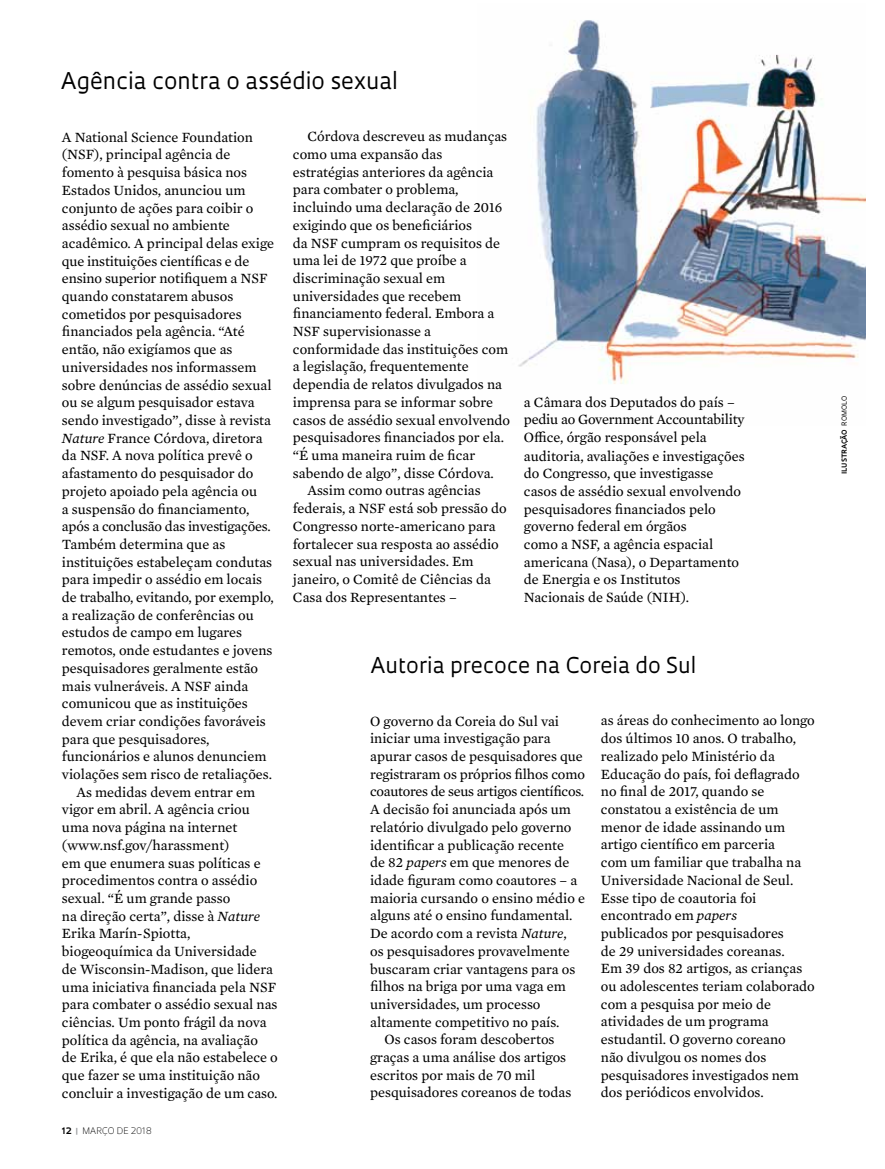
<style>
.page{position:relative;width:885px;height:1169px;background:#fff}
.page>*{position:absolute;margin:0;border:0;box-sizing:border-box;transform-origin:0 0}
.t1{font:22.5px "Oculum";color:#000}
.t2{font:21.3px "Oculum";color:#000}
.t3{font:14.4px/17.7px "Mercury Text G2";color:#000}
.t4{font:14.4px "Mercury Text G2";letter-spacing:-.02em;color:#000}
.t5{font:300 8.7px "Oculum";color:#000}
.t6{font:700 6.75px "Oculum";letter-spacing:.01em;color:#000}
.s1{font-style:italic}
.s2{font-weight:700}
.s3{font-weight:700;color:#939598}
.s4{font-weight:400}
</style>
<div class="page">
<img style="left:518px;top:20px;width:347px;height:364px">
<h1 class="t1" style="left:61px;top:66px;width:339px">Agência contra o assédio sexual</h1>
<p class="t3" style="left:62px;top:127px;width:193px">A National Science Foundation</p>
<p class="t3" style="left:62px;top:145px;width:170px">(NSF), principal agência de</p>
<p class="t3" style="left:62px;top:163px;width:187px">fomento à pesquisa básica nos</p>
<p class="t3" style="left:62px;top:180px;width:185px">Estados Unidos, anunciou um</p>
<p class="t3" style="left:62px;top:198px;width:193px">conjunto de ações para coibir o</p>
<p class="t3" style="left:62px;top:216px;width:169px">assédio sexual no ambiente</p>
<p class="t3" style="left:62px;top:233px;width:214px">acadêmico. A principal delas exige</p>
<p class="t3" style="left:62px;top:251px;width:189px">que instituições científicas e de</p>
<p class="t3" style="left:62px;top:269px;width:207px">ensino superior notifiquem a NSF</p>
<p class="t3" style="left:62px;top:287px;width:173px">quando constatarem abusos</p>
<p class="t3" style="left:62px;top:304px;width:181px">cometidos por pesquisadores</p>
<p class="t3" style="left:62px;top:322px;width:184px">financiados pela agência. “Até</p>
<p class="t3" style="left:62px;top:340px;width:172px">então, não exigíamos que as</p>
<p class="t3" style="left:62px;top:357px;width:196px">universidades nos informassem</p>
<p class="t3" style="left:62px;top:375px;width:211px">sobre denúncias de assédio sexual</p>
<p class="t3" style="left:62px;top:393px;width:194px">ou se algum pesquisador estava</p>
<p class="t3" style="left:62px;top:410px;width:211px">sendo investigado”, disse à revista</p>
<p class="t3" style="left:62px;top:428px;width:202px"><span class="s1">Nature</span> France Córdova, diretora</p>
<p class="t3" style="left:62px;top:446px;width:192px">da NSF. A nova política prevê o</p>
<p class="t3" style="left:62px;top:464px;width:193px">afastamento do pesquisador do</p>
<p class="t3" style="left:62px;top:481px;width:197px">projeto apoiado pela agência ou</p>
<p class="t3" style="left:62px;top:499px;width:189px">a suspensão do financiamento,</p>
<p class="t3" style="left:62px;top:517px;width:210px">após a conclusão das investigações.</p>
<p class="t3" style="left:62px;top:534px;width:165px">Também determina que as</p>
<p class="t3" style="left:62px;top:552px;width:212px">instituições estabeleçam condutas</p>
<p class="t3" style="left:62px;top:570px;width:202px">para impedir o assédio em locais</p>
<p class="t3" style="left:62px;top:587px;width:213px">de trabalho, evitando, por exemplo,</p>
<p class="t3" style="left:62px;top:605px;width:193px">a realização de conferências ou</p>
<p class="t3" style="left:62px;top:623px;width:182px">estudos de campo em lugares</p>
<p class="t3" style="left:62px;top:640px;width:212px">remotos, onde estudantes e jovens</p>
<p class="t3" style="left:62px;top:658px;width:198px">pesquisadores geralmente estão</p>
<p class="t3" style="left:62px;top:676px;width:188px">mais vulneráveis. A NSF ainda</p>
<p class="t3" style="left:62px;top:694px;width:187px">comunicou que as instituições</p>
<p class="t3" style="left:62px;top:711px;width:205px">devem criar condições favoráveis</p>
<p class="t3" style="left:62px;top:729px;width:149px">para que pesquisadores,</p>
<p class="t3" style="left:62px;top:747px;width:206px">funcionários e alunos denunciem</p>
<p class="t3" style="left:62px;top:764px;width:212px">violações sem risco de retaliações.</p>
<p class="t3" style="left:76px;top:782px;width:180px">As medidas devem entrar em</p>
<p class="t3" style="left:62px;top:800px;width:189px">vigor em abril. A agência criou</p>
<p class="t3" style="left:62px;top:817px;width:177px">uma nova página na internet</p>
<p class="t3" style="left:62px;top:835px;width:169px">(www.nsf.gov/harassment)</p>
<p class="t3" style="left:62px;top:853px;width:200px">em que enumera suas políticas e</p>
<p class="t3" style="left:62px;top:871px;width:197px">procedimentos contra o assédio</p>
<p class="t3" style="left:62px;top:888px;width:170px">sexual. “É um grande passo</p>
<p class="t3" style="left:62px;top:906px;width:200px">na direção certa”, disse à <span class="s1">Nature</span></p>
<p class="t3" style="left:62px;top:924px;width:130px">Erika Marín-Spiotta,</p>
<p class="t3" style="left:62px;top:941px;width:196px">biogeoquímica da Universidade</p>
<p class="t3" style="left:62px;top:959px;width:213px">de Wisconsin-Madison, que lidera</p>
<p class="t3" style="left:62px;top:977px;width:216px">uma iniciativa financiada pela NSF</p>
<p class="t3" style="left:62px;top:994px;width:217px">para combater o assédio sexual nas</p>
<p class="t3" style="left:62px;top:1012px;width:206px">ciências. Um ponto frágil da nova</p>
<p class="t3" style="left:62px;top:1030px;width:198px">política da agência, na avaliação</p>
<p class="t3" style="left:62px;top:1048px;width:217px">de Erika, é que ela não estabelece o</p>
<p class="t3" style="left:62px;top:1065px;width:200px">que fazer se uma instituição não</p>
<p class="t3" style="left:62px;top:1083px;width:217px">concluir a investigação de um caso.</p>
<p class="t5" style="left:62px;top:1124px;width:92px"><span class="s2">12</span> <span class="s3">|</span> MARÇO DE 2018</p>
<p class="t3" style="left:307px;top:127px;width:201px">Córdova descreveu as mudanças</p>
<p class="t3" style="left:293px;top:145px;width:151px">como uma expansão das</p>
<p class="t3" style="left:293px;top:162px;width:202px">estratégias anteriores da agência</p>
<p class="t3" style="left:293px;top:180px;width:167px">para combater o problema,</p>
<p class="t3" style="left:293px;top:198px;width:211px">incluindo uma declaração de 2016</p>
<p class="t3" style="left:293px;top:215px;width:181px">exigindo que os beneficiários</p>
<p class="t3" style="left:293px;top:233px;width:209px">da NSF cumpram os requisitos de</p>
<p class="t3" style="left:293px;top:251px;width:175px">uma lei de 1972 que proíbe a</p>
<p class="t3" style="left:293px;top:268px;width:154px">discriminação sexual em</p>
<p class="t3" style="left:293px;top:286px;width:170px">universidades que recebem</p>
<p class="t3" style="left:293px;top:304px;width:203px">financiamento federal. Embora a</p>
<p class="t3" style="left:293px;top:322px;width:140px">NSF supervisionasse a</p>
<p class="t3" style="left:293px;top:339px;width:217px">conformidade das instituições com</p>
<p class="t3" style="left:293px;top:357px;width:177px">a legislação, frequentemente</p>
<p class="t3" style="left:293px;top:375px;width:211px">dependia de relatos divulgados na</p>
<p class="t3" style="left:293px;top:392px;width:202px">imprensa para se informar sobre</p>
<p class="t3" style="left:293px;top:410px;width:219px">casos de assédio sexual envolvendo</p>
<p class="t3" style="left:293px;top:428px;width:213px">pesquisadores financiados por ela.</p>
<p class="t3" style="left:293px;top:445px;width:184px">“É uma maneira ruim de ficar</p>
<p class="t3" style="left:293px;top:463px;width:202px">sabendo de algo”, disse Córdova.</p>
<p class="t3" style="left:307px;top:481px;width:175px">Assim como outras agências</p>
<p class="t3" style="left:293px;top:499px;width:215px">federais, a NSF está sob pressão do</p>
<p class="t3" style="left:293px;top:516px;width:204px">Congresso norte-americano para</p>
<p class="t3" style="left:293px;top:534px;width:207px">fortalecer sua resposta ao assédio</p>
<p class="t3" style="left:293px;top:552px;width:182px">sexual nas universidades. Em</p>
<p class="t3" style="left:293px;top:569px;width:199px">janeiro, o Comitê de Ciências da</p>
<p class="t3" style="left:293px;top:587px;width:165px">Casa dos Representantes –</p>
<p class="t3" style="left:524px;top:392px;width:222px">a Câmara dos Deputados do país – pediu ao Government Accountability<br>Office, órgão responsável pela auditoria, avaliações e investigações do Congresso, que investigasse casos de assédio sexual envolvendo pesquisadores financiados pelo governo federal em órgãos<br>como a NSF, a agência espacial americana (Nasa), o Departamento de Energia e os Institutos<br>Nacionais de Saúde (NIH).</p>
<p class="t6" style="left:840px;top:473px;width:80px;rotate:-90deg">ilustração <span class="s4">romolo</span></p>
<h2 class="t2" style="left:370px;top:651px;width:327px">Autoria precoce na Coreia do Sul</h2>
<p class="t3" style="left:370px;top:711px;width:190px">O governo da Coreia do Sul vai</p>
<p class="t3" style="left:370px;top:729px;width:182px">iniciar uma investigação para</p>
<p class="t3" style="left:370px;top:746px;width:214px">apurar casos de pesquisadores que</p>
<p class="t3" style="left:370px;top:764px;width:216px">registraram os próprios filhos como</p>
<p class="t4" style="left:370px;top:781px;width:215px">coautores de seus artigos científicos.</p>
<p class="t3" style="left:370px;top:799px;width:202px">A decisão foi anunciada após um</p>
<p class="t3" style="left:370px;top:817px;width:203px">relatório divulgado pelo governo</p>
<p class="t3" style="left:370px;top:835px;width:195px">identificar a publicação recente</p>
<p class="t3" style="left:370px;top:853px;width:201px">de 82 <span class="s1">papers</span> em que menores de</p>
<p class="t3" style="left:370px;top:870px;width:209px">idade figuram como coautores – a</p>
<p class="t3" style="left:370px;top:888px;width:217px">maioria cursando o ensino médio e</p>
<p class="t3" style="left:370px;top:906px;width:204px">alguns até o ensino fundamental.</p>
<p class="t3" style="left:370px;top:923px;width:198px">De acordo com a revista <span class="s1">Nature</span>,</p>
<p class="t3" style="left:370px;top:941px;width:201px">os pesquisadores provavelmente</p>
<p class="t3" style="left:370px;top:959px;width:207px">buscaram criar vantagens para os</p>
<p class="t3" style="left:370px;top:976px;width:197px">filhos na briga por uma vaga em</p>
<p class="t3" style="left:370px;top:994px;width:172px">universidades, um processo</p>
<p class="t3" style="left:370px;top:1012px;width:191px">altamente competitivo no país.</p>
<p class="t3" style="left:385px;top:1029px;width:171px">Os casos foram descobertos</p>
<p class="t3" style="left:370px;top:1047px;width:198px">graças a uma análise dos artigos</p>
<p class="t3" style="left:370px;top:1065px;width:167px">escritos por mais de 70 mil</p>
<p class="t3" style="left:370px;top:1083px;width:203px">pesquisadores coreanos de todas</p>
<p class="t3" style="left:601px;top:711px;width:215px">as áreas do conhecimento ao longo dos últimos 10 anos. O trabalho, realizado pelo Ministério da<br>Educação do país, foi deflagrado no final de 2017, quando se constatou a existência de um menor de idade assinando um artigo científico em parceria<br>com um familiar que trabalha na<br>Universidade Nacional de Seul.<br>Esse tipo de coautoria foi encontrado em <span class="s1">papers<br></span>publicados por pesquisadores<br>de 29 universidades coreanas.<br>Em 39 dos 82 artigos, as crianças ou adolescentes teriam colaborado com a pesquisa por meio de atividades de um programa estudantil. O governo coreano<br>não divulgou os nomes dos pesquisadores investigados nem dos periódicos envolvidos.</p>
</div>
